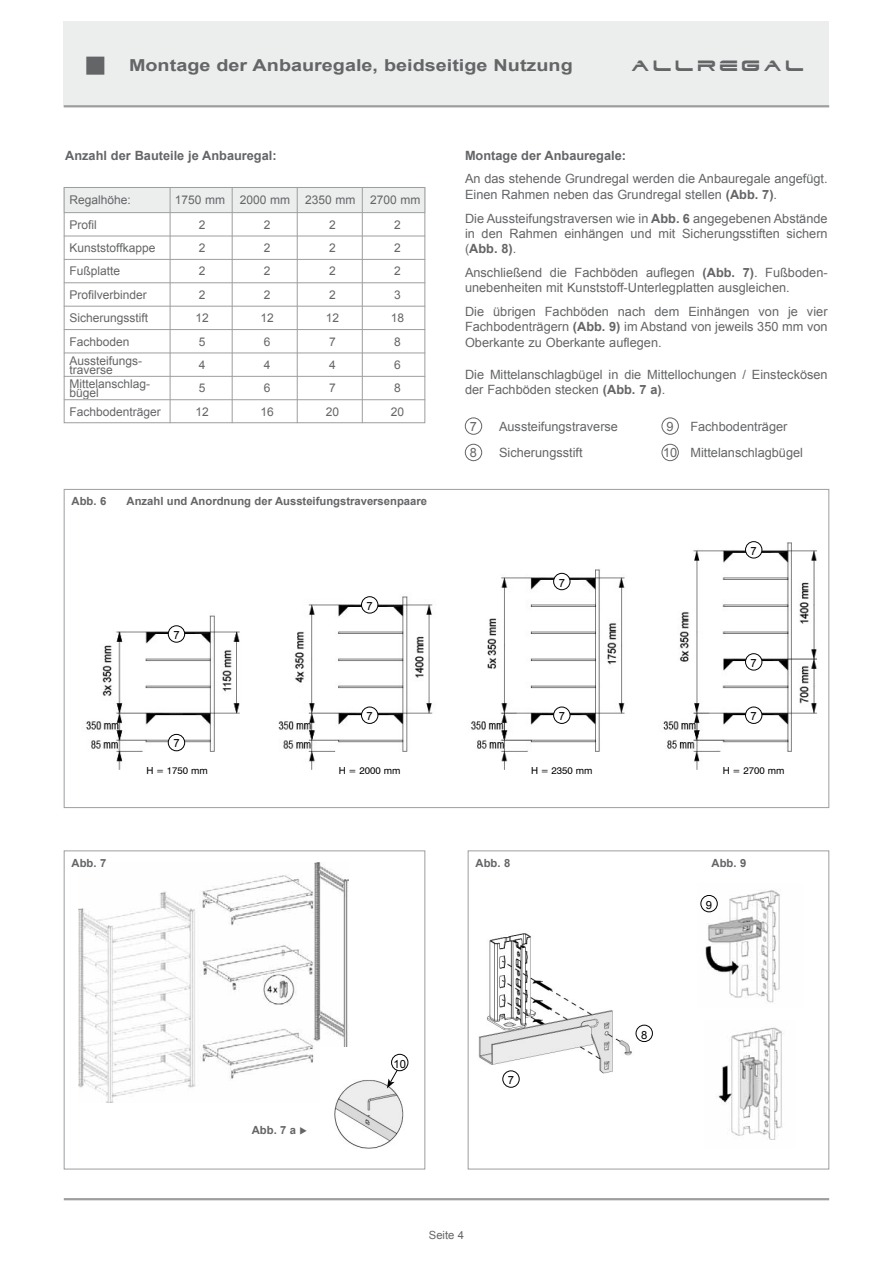
<style>
.page{position:relative;width:893px;height:1263px;background:#fff}
.page>*{position:absolute;margin:0;border:0;box-sizing:border-box;transform-origin:0 0}
.t1{font:18px "Dodger";letter-spacing:.175em;color:#646567}
.t2{font:700 16.5px "Arial";color:#646567;scale:1.2 1}
.t3{font:12.75px/15.3px "Arial";color:#646567}
.t4{font:700 12.75px "Arial";color:#646567}
.t5{font:12px/23.4px "Arial";color:#646567}
.t6{font:700 11.25px "Arial";color:#646567}
.t7{font:11.25px "Arial";color:#000}
.t8{font:11.25px "Arial";color:#646567}
.t9{font:9.75px "Swiss 721 BT";color:#000}
.s1{font-weight:700}
</style>
<div class="page">
<img style="left:478px;top:933px;width:164px;height:155px">
<div style="left:468px;top:850px;width:361px;height:319px;border:1px solid #9c9e9f"></div>
<img style="left:78px;top:862px;width:270px;height:241px">
<div style="left:64px;top:850px;width:361px;height:319px;border:1px solid #9c9e9f"></div>
<img style="left:700px;top:890px;width:80px;height:113px">
<img style="left:718px;top:1027px;width:66px;height:113px">
<img style="left:320px;top:1047px;width:89px;height:102px">
<div style="left:502px;top:1070px;width:17px;height:17px;border:1px solid #000;border-radius:50%"></div>
<div style="left:636px;top:1025px;width:17px;height:17px;border:1px solid #000;border-radius:50%"></div>
<div style="left:701px;top:895px;width:17px;height:17px;border:1px solid #000;border-radius:50%"></div>
<div style="left:391px;top:1054px;width:17px;height:17px;border:1px solid #000;border-radius:50%"></div>
<svg style="left:387px;top:1069px;width:11px;height:19px"></svg>
<div style="left:64px;top:21px;width:765px;height:85px;background:#eceded"></div>
<hr style="left:64px;top:105px;width:765px;height:2px;background:#9c9e9f">
<hr style="left:64px;top:1198px;width:765px;height:2px;background:#9c9e9f">
<div style="left:170px;top:187px;width:255px;height:26px;background:#eceded"></div>
<div style="left:64px;top:187px;width:106px;height:26px;background:#eceded"></div>
<hr style="left:64px;top:212px;width:361px;height:1px;background:#9c9e9f">
<hr style="left:170px;top:187px;width:1px;height:236px;background:#9c9e9f">
<hr style="left:232px;top:187px;width:1px;height:236px;background:#9c9e9f">
<hr style="left:297px;top:187px;width:1px;height:236px;background:#9c9e9f">
<hr style="left:362px;top:187px;width:1px;height:236px;background:#9c9e9f">
<hr style="left:64px;top:236px;width:361px;height:1px;background:#9c9e9f">
<hr style="left:64px;top:259px;width:361px;height:1px;background:#9c9e9f">
<hr style="left:64px;top:282px;width:361px;height:1px;background:#9c9e9f">
<hr style="left:64px;top:306px;width:361px;height:1px;background:#9c9e9f">
<hr style="left:64px;top:329px;width:361px;height:1px;background:#9c9e9f">
<hr style="left:64px;top:353px;width:361px;height:1px;background:#9c9e9f">
<hr style="left:64px;top:376px;width:361px;height:1px;background:#9c9e9f">
<hr style="left:64px;top:399px;width:361px;height:1px;background:#9c9e9f">
<div style="left:64px;top:187px;width:361px;height:236px;border:1px solid #9c9e9f"></div>
<img style="left:86px;top:541px;width:731px;height:228px">
<div style="left:168px;top:626px;width:17px;height:16px;background:#fff;border-radius:50%"></div>
<div style="left:168px;top:625px;width:17px;height:17px;border:1px solid #000;border-radius:50%"></div>
<div style="left:361px;top:597px;width:17px;height:16px;background:#fff;border-radius:50%"></div>
<div style="left:361px;top:596px;width:17px;height:17px;border:1px solid #000;border-radius:50%"></div>
<div style="left:554px;top:573px;width:16px;height:17px;background:#fff;border-radius:50%"></div>
<div style="left:553px;top:573px;width:17px;height:17px;border:1px solid #000;border-radius:50%"></div>
<div style="left:745px;top:542px;width:17px;height:16px;background:#fff;border-radius:50%"></div>
<div style="left:745px;top:541px;width:17px;height:17px;border:1px solid #000;border-radius:50%"></div>
<div style="left:168px;top:734px;width:17px;height:17px;background:#fff;border-radius:50%"></div>
<div style="left:168px;top:734px;width:17px;height:17px;border:1px solid #000;border-radius:50%"></div>
<div style="left:361px;top:707px;width:17px;height:16px;background:#fff;border-radius:50%"></div>
<div style="left:361px;top:707px;width:17px;height:17px;border:1px solid #000;border-radius:50%"></div>
<div style="left:554px;top:707px;width:16px;height:16px;background:#fff;border-radius:50%"></div>
<div style="left:553px;top:707px;width:17px;height:17px;border:1px solid #000;border-radius:50%"></div>
<div style="left:745px;top:707px;width:17px;height:16px;background:#fff;border-radius:50%"></div>
<div style="left:745px;top:707px;width:17px;height:17px;border:1px solid #000;border-radius:50%"></div>
<div style="left:745px;top:654px;width:17px;height:16px;background:#fff;border-radius:50%"></div>
<div style="left:745px;top:653px;width:17px;height:17px;border:1px solid #000;border-radius:50%"></div>
<div style="left:662px;top:418px;width:17px;height:17px;border:1px solid #646567;border-radius:50%"></div>
<div style="left:662px;top:444px;width:17px;height:17px;border:1px solid #646567;border-radius:50%"></div>
<div style="left:465px;top:418px;width:17px;height:17px;border:1px solid #646567;border-radius:50%"></div>
<div style="left:465px;top:444px;width:17px;height:17px;border:1px solid #646567;border-radius:50%"></div>
<p class="t2" style="left:129px;top:54px;width:371px">Montage der Anbauregale, beidseitige Nutzung</p>
<h1 class="t1" style="left:632px;top:56px;width:175px">ALLREGAL</h1>
<p class="t4" style="left:65px;top:147px;width:213px">Anzahl der Bauteile je Anbauregal:</p>
<p class="t5" style="left:70px;top:188px;width:63px">Regalhöhe:</p>
<p class="t5" style="left:175px;top:188px;width:247px">1750 mm 2000 mm 2350 mm 2700 mm</p>
<p class="t5" style="left:70px;top:213px;width:87px">Profil<br>Kunststoffkappe</p>
<p class="t5" style="left:70px;top:283px;width:80px;text-align:justify">Profilverbinder Sicherungsstift Fachboden</p>
<p class="t5" style="left:70px;top:356px;width:74px;line-height:9px">Aussteifungs&shy;traverse</p>
<p class="t5" style="left:70px;top:379px;width:82px;line-height:9px">Mittelanschlag&shy;bügel</p>
<p class="t5" style="left:70px;top:400px;width:93px">Fachbodenträger</p>
<p class="t5" style="left:199px;top:213px;width:8px">2</p>
<p class="t5" style="left:264px;top:213px;width:8px">2</p>
<p class="t5" style="left:329px;top:213px;width:8px">2</p>
<p class="t5" style="left:394px;top:213px;width:8px">2</p>
<p class="t5" style="left:199px;top:236px;width:8px">2</p>
<p class="t5" style="left:264px;top:236px;width:8px">2</p>
<p class="t5" style="left:329px;top:236px;width:8px">2</p>
<p class="t5" style="left:394px;top:236px;width:8px">2</p>
<p class="t5" style="left:70px;top:260px;width:52px">Fußplatte</p>
<p class="t5" style="left:199px;top:260px;width:8px">2</p>
<p class="t5" style="left:264px;top:260px;width:8px">2</p>
<p class="t5" style="left:329px;top:260px;width:8px">2</p>
<p class="t5" style="left:394px;top:260px;width:8px">2</p>
<p class="t5" style="left:199px;top:283px;width:8px">2</p>
<p class="t5" style="left:264px;top:283px;width:8px">2</p>
<p class="t5" style="left:329px;top:283px;width:8px">2</p>
<p class="t5" style="left:394px;top:283px;width:8px">3</p>
<p class="t5" style="left:195px;top:306px;width:15px">12</p>
<p class="t5" style="left:261px;top:306px;width:15px">12</p>
<p class="t5" style="left:326px;top:306px;width:15px">12</p>
<p class="t5" style="left:391px;top:306px;width:15px">18</p>
<p class="t5" style="left:199px;top:330px;width:8px">5</p>
<p class="t5" style="left:264px;top:330px;width:8px">6</p>
<p class="t5" style="left:329px;top:330px;width:8px">7</p>
<p class="t5" style="left:394px;top:330px;width:8px">8</p>
<p class="t5" style="left:199px;top:353px;width:8px">4</p>
<p class="t5" style="left:264px;top:353px;width:8px">4</p>
<p class="t5" style="left:329px;top:353px;width:8px">4</p>
<p class="t5" style="left:394px;top:353px;width:8px">6</p>
<p class="t5" style="left:199px;top:377px;width:8px">5</p>
<p class="t5" style="left:264px;top:377px;width:8px">6</p>
<p class="t5" style="left:329px;top:377px;width:8px">7</p>
<p class="t5" style="left:394px;top:377px;width:8px">8</p>
<p class="t5" style="left:195px;top:400px;width:15px">12</p>
<p class="t5" style="left:261px;top:400px;width:15px">16</p>
<p class="t5" style="left:326px;top:400px;width:15px">20</p>
<p class="t5" style="left:391px;top:400px;width:15px">20</p>
<p class="t6" style="left:72px;top:494px;width:36px">Abb. 6</p>
<p class="t6" style="left:127px;top:494px;width:302px">Anzahl und Anordnung der Aussteifungstraversenpaare</p>
<p class="t7" style="left:173px;top:628px;width:8px">7</p>
<p class="t7" style="left:367px;top:599px;width:8px">7</p>
<p class="t4" style="left:465px;top:147px;width:163px">Montage der Anbauregale:</p>
<p class="t3" style="left:465px;top:171px;width:364px">An das stehende Grundregal werden die Anbauregale angefügt.<br>Einen Rahmen neben das Grundregal stellen <span class="s1">(Abb. 7)</span>.</p>
<p class="t3" style="left:465px;top:211px;width:364px;text-align:justify">Die Aussteifungstraversen wie in <span class="s1">Abb. 6</span> angegebenen Abstände in den Rahmen einhängen und mit Sicherungsstiften sichern (<span class="s1">Abb. 8)</span>.</p>
<p class="t3" style="left:465px;top:265px;width:364px">Anschließend die Fachböden auflegen <span class="s1">(Abb. 7)</span>. Fußboden&shy;unebenheiten mit Kunststoff-Unterlegplatten ausgleichen.</p>
<p class="t3" style="left:465px;top:304px;width:364px;text-align:justify">Die übrigen Fachböden nach dem Einhängen von je vier Fachbodenträgern <span class="s1">(Abb. 9)</span> im Abstand von jeweils 350 mm von Oberkante zu Oberkante auflegen.</p>
<p class="t3" style="left:465px;top:367px;width:364px">Die Mittelanschlagbügel in die Mittellochungen / Einsteckösen der Fachböden stecken <span class="s1">(Abb. 7 a)</span>.</p>
<p class="t3" style="left:499px;top:419px;width:121px">Aussteifungstraverse</p>
<p class="t3" style="left:690px;top:419px;width:99px">Fachbodenträger</p>
<p class="t3" style="left:499px;top:445px;width:85px">Sicherungsstift</p>
<p class="t3" style="left:690px;top:445px;width:114px">Mittelanschlagbügel</p>
<p class="t3" style="left:663px;top:413px;width:16px;line-height:26.4px">9<br>10</p>
<p class="t3" style="left:470px;top:413px;width:9px;line-height:26.4px">7<br>8</p>
<p class="t7" style="left:559px;top:575px;width:8px">7</p>
<p class="t7" style="left:751px;top:544px;width:8px">7</p>
<p class="t7" style="left:751px;top:656px;width:8px">7</p>
<p class="t7" style="left:173px;top:735px;width:8px">7</p>
<p class="t7" style="left:367px;top:709px;width:8px">7</p>
<p class="t7" style="left:559px;top:709px;width:8px">7</p>
<p class="t7" style="left:751px;top:709px;width:8px">7</p>
<p class="t9" style="left:146px;top:765px;width:63px">H = 1750 mm</p>
<p class="t9" style="left:339px;top:765px;width:63px">H = 2000 mm</p>
<p class="t9" style="left:531px;top:765px;width:63px">H = 2350 mm</p>
<p class="t9" style="left:723px;top:765px;width:63px">H = 2700 mm</p>
<p class="t6" style="left:72px;top:855px;width:36px">Abb. 7</p>
<p class="t6" style="left:476px;top:855px;width:36px">Abb. 8</p>
<p class="t6" style="left:712px;top:855px;width:36px">Abb. 9</p>
<p class="t6" style="left:252px;top:1122px;width:57px">Abb. 7 a ◆</p>
<p class="t7" style="left:393px;top:1056px;width:14px">10</p>
<p class="t7" style="left:508px;top:1073px;width:8px">7</p>
<p class="t8" style="left:429px;top:1228px;width:37px">Seite 4</p>
<p class="t7" style="left:641px;top:1027px;width:8px">8</p>
<p class="t7" style="left:706px;top:897px;width:8px">9</p>
</div>
